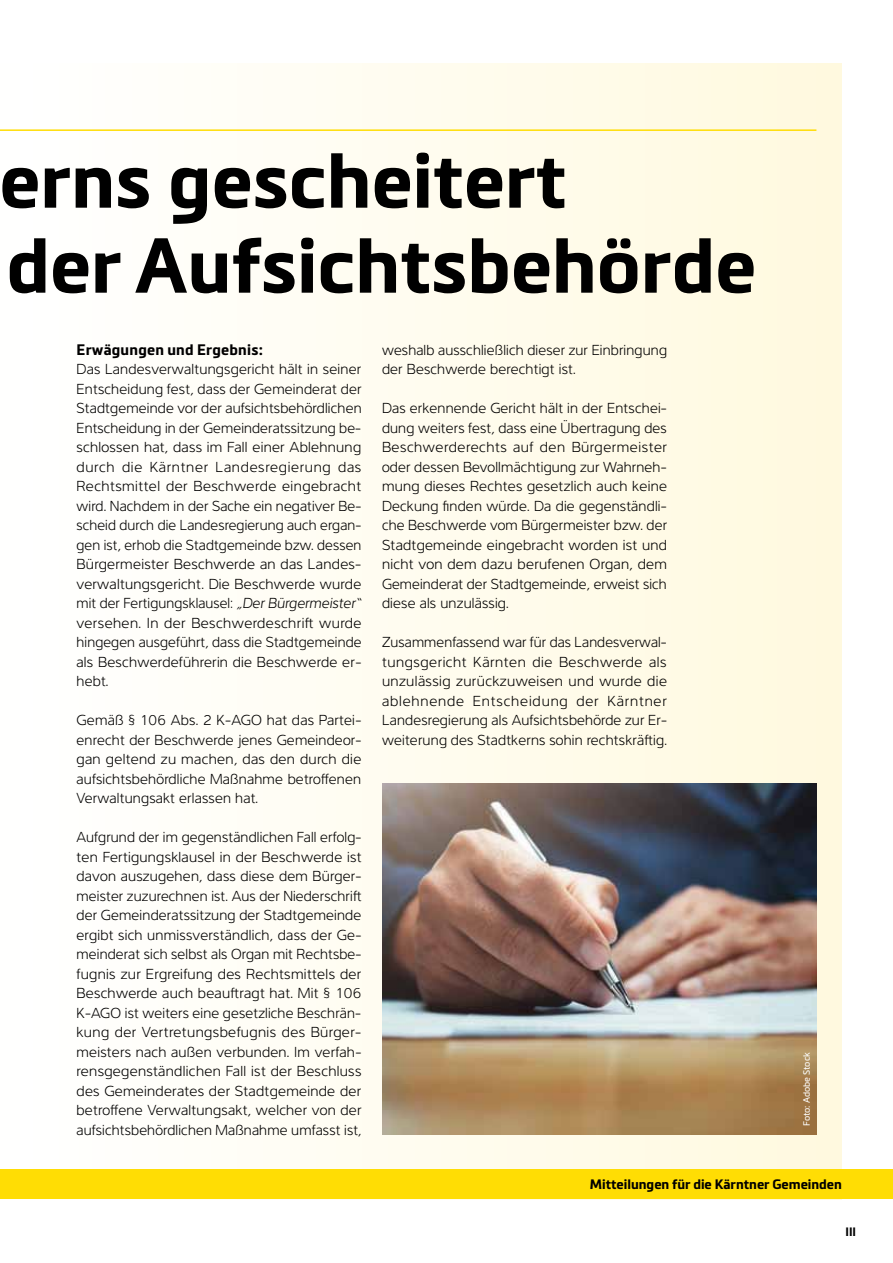
<style>
.page{position:relative;width:893px;height:1263px;background:#fff}
.page>*{position:absolute;margin:0;border:0;box-sizing:border-box;transform-origin:0 0}
.t1{font:700 76.5px/85.1px "Metronic Land Kaernten";color:#000}
.t2{font:300 15px/19.5px "Interval Pro";letter-spacing:.015em;color:#000;text-align:justify}
.t3{font:700 15px "Metronic Land Kaernten";letter-spacing:.015em;color:#000}
.t4{font:700 13.5px "Metronic Land Kaernten";color:#000}
.t5{font:700 12px "Metronic Land Kaernten";color:#000}
.t6{font:9px "Metronic Land Kaernten";color:#fff}
.s1{font-style:italic}
</style>
<div class="page">
<div style="left:0;top:64px;width:842px;height:1135px;background:linear-gradient(to right,#fff,#fef8de)"></div>
<hr style="left:0;top:129px;width:816px;height:2px;background:#ffdd04">
<img style="left:382px;top:783px;width:434px;height:351px">
<div style="left:0;top:1169px;width:893px;height:30px;background:#ffdd04"></div>
<h1 class="t1" style="left:-1px;top:137px;width:758px">erns gescheitert<br>der Aufsichtsbehörde</h1>
<p class="t3" style="left:77px;top:340px;width:188px">Erwägungen und Ergebnis:</p>
<p class="t2" style="left:77px;top:358px;width:287px">Das Landesverwaltungsgericht hält in seiner Entscheidung fest, dass der Gemeinderat der Stadtgemeinde vor der aufsichtsbehördlichen Entscheidung in der Gemeinderatssitzung be&shy;schlossen hat, dass im Fall einer Ablehnung durch die Kärntner Landesregierung das Rechtsmittel der Beschwerde eingebracht wird. Nachdem in der Sache ein negativer Be&shy;scheid durch die Landesregierung auch ergan&shy;gen ist, erhob die Stadtgemeinde bzw. dessen Bürgermeister Beschwerde an das Landes&shy;verwaltungsgericht. Die Beschwerde wurde mit der Fertigungsklausel: <span class="s1">„Der Bürgermeister“ </span>versehen. In der Beschwerdeschrift wurde hingegen ausgeführt, dass die Stadtgemeinde als Beschwerdeführerin die Beschwerde er&shy;hebt.</p>
<p class="t2" style="left:77px;top:709px;width:286px">Gemäß § 106 Abs. 2 K-AGO hat das Partei&shy;enrecht der Beschwerde jenes Gemeindeor&shy;gan geltend zu machen, das den durch die aufsichtsbehördliche Maßnahme betroffenen Verwaltungsakt erlassen hat.</p>
<p class="t2" style="left:77px;top:826px;width:287px">Aufgrund der im gegenständlichen Fall erfolg&shy;ten Fertigungsklausel in der Beschwerde ist davon auszugehen, dass diese dem Bürger&shy;meister zuzurechnen ist. Aus der Niederschrift der Gemeinderatssitzung der Stadtgemeinde ergibt sich unmissverständlich, dass der Ge&shy;meinderat sich selbst als Organ mit Rechtsbe&shy;fugnis zur Ergreifung des Rechtsmittels der Beschwerde auch beauftragt hat. Mit § 106<br>K-AGO ist weiters eine gesetzliche Beschrän&shy;kung der Vertretungsbefugnis des Bürger&shy;meisters nach außen verbunden. Im verfah&shy;rensgegenständlichen Fall ist der Beschluss des Gemeinderates der Stadtgemeinde der betroffene Verwaltungsakt, welcher von der aufsichtsbehördlichen Maßnahme umfasst ist,</p>
<p class="t2" style="left:382px;top:339px;width:286px">weshalb ausschließlich dieser zur Einbringung der Beschwerde berechtigt ist.</p>
<p class="t2" style="left:382px;top:397px;width:287px">Das erkennende Gericht hält in der Entschei&shy;dung weiters fest, dass eine Übertragung des Beschwerderechts auf den Bürgermeister oder dessen Bevollmächtigung zur Wahrneh&shy;mung dieses Rechtes gesetzlich auch keine Deckung finden würde. Da die gegenständli&shy;che Beschwerde vom Bürgermeister bzw. der Stadtgemeinde eingebracht worden ist und nicht von dem dazu berufenen Organ, dem Gemeinderat der Stadtgemeinde, erweist sich diese als unzulässig.</p>
<p class="t2" style="left:382px;top:631px;width:287px">Zusammenfassend war für das Landesverwal&shy;tungsgericht Kärnten die Beschwerde als unzulässig zurückzuweisen und wurde die ablehnende Entscheidung der Kärntner Landesregierung als Aufsichtsbehörde zur Er&shy;weiterung des Stadtkerns sohin rechtskräftig.</p>
<p class="t6" style="left:800px;top:1126px;width:75px;rotate:-90deg">Foto: Adobe Stock</p>
<p class="t4" style="left:590px;top:1176px;width:254px">Mitteilungen für die Kärntner Gemeinden</p>
<p class="t5" style="left:845px;top:1224px;width:4px">III</p>
</div>
